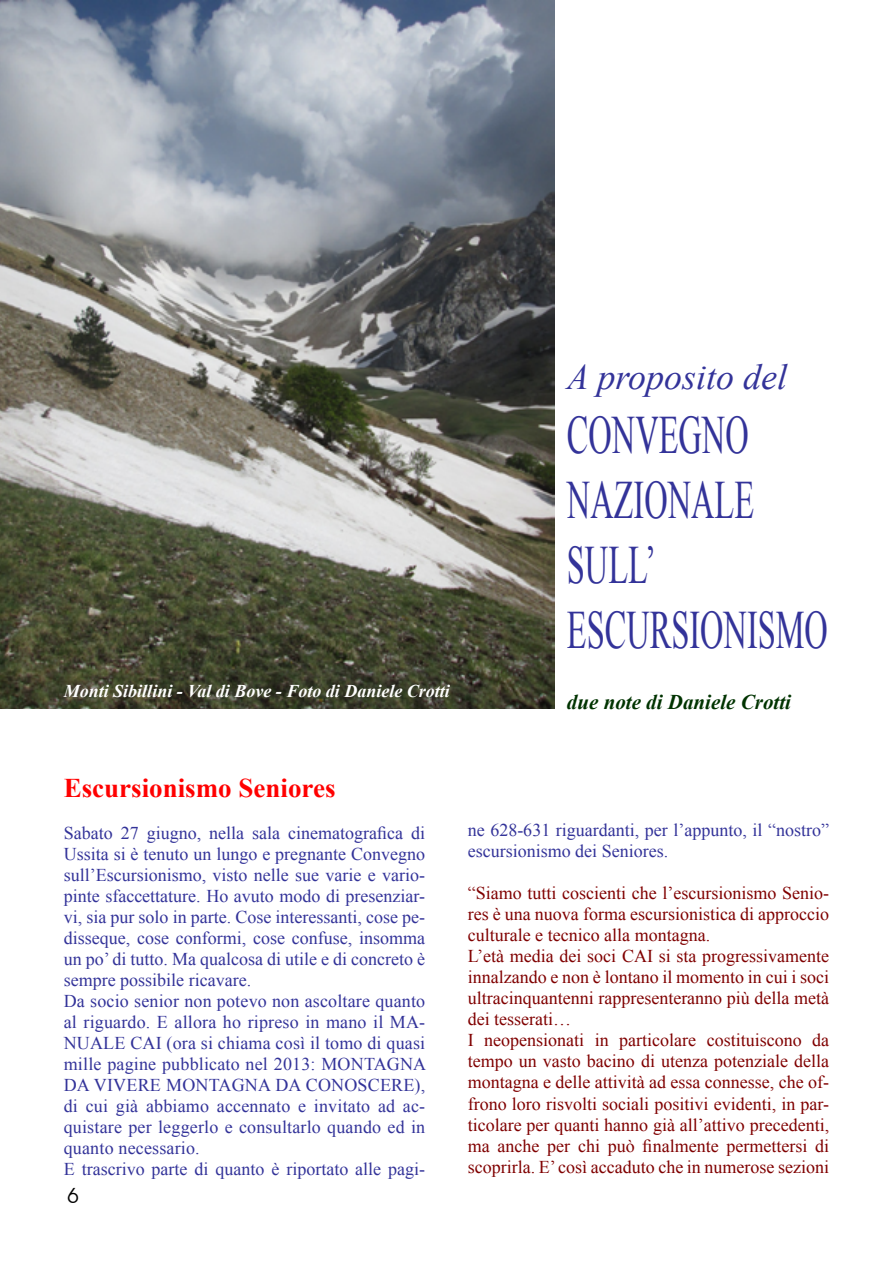
<style>
.page{position:relative;width:893px;height:1263px;background:#fff}
.page>*{position:absolute;margin:0;border:0;box-sizing:border-box;transform-origin:0 0}
.t1{font:54px/64.8px "Times New Roman";color:#339;scale:.6 1}
.t2{font:italic 36px "Times New Roman";color:#339}
.t3{font:700 27px "Times New Roman";color:#f00}
.t4{font:italic 700 21px "Times New Roman";color:#030}
.t5{font:21px "Avant Garde IT Cby BT";color:#000}
.t6{font:18px/21px "Times New Roman";color:#339}
.t7{font:18px/21px "Times New Roman";color:#800000}
.t8{font:italic 700 18px "Times New Roman";color:#fff}
</style>
<div class="page">
<img style="left:0;top:0;width:554px;height:709px">
<p class="t8" style="left:64px;top:679px;width:388px">Monti Sibillini - Val di Bove - Foto di Daniele Crotti</p>
<h2 class="t2" style="left:567px;top:352px;width:222px">A proposito del</h2>
<h1 class="t1" style="left:567px;top:402px;width:437px">CONVEGNO<br>NAZIONALE<br>SULL’<br>ESCURSIONISMO</h1>
<p class="t4" style="left:567px;top:687px;width:226px">due note di Daniele Crotti</p>
<h3 class="t3" style="left:64px;top:769px;width:273px">Escursionismo Seniores</h3>
<p class="t6" style="left:64px;top:822px;width:364px">Sabato 27 giugno, nella sala cinematografica di Ussita si è tenuto un lungo e pregnante Convegno sull’Escursionismo, visto nelle sue varie e vario&shy;pinte sfaccettature. Ho avuto modo di presenziar&shy;vi, sia pur solo in parte. Cose interessanti, cose pe&shy;disseque, cose conformi, cose confuse, insomma un po’ di tutto. Ma qualcosa di utile e di concreto è sempre possibile ricavare.<br>Da socio senior non potevo non ascoltare quanto al riguardo. E allora ho ripreso in mano il MA-NUALE CAI (ora si chiama così il tomo di quasi mille pagine pubblicato nel 2013: MONTAGNA DA VIVERE MONTAGNA DA CONOSCERE), di cui già abbiamo accennato e invitato ad ac&shy;quistare per leggerlo e consultarlo quando ed in quanto necessario.<br>E trascrivo parte di quanto è riportato alle pagi-</p>
<p class="t5" style="left:67px;top:1183px;width:13px">6</p>
<p class="t6" style="left:468px;top:819px;width:363px">ne 628-631 riguardanti, per l’appunto, il “nostro” escursionismo dei Seniores.</p>
<p class="t7" style="left:468px;top:882px;width:363px">“Siamo tutti coscienti che l’escursionismo Senio&shy;res è una nuova forma escursionistica di approccio culturale e tecnico alla montagna.<br>L’età media dei soci CAI si sta progressivamente innalzando e non è lontano il momento in cui i soci ultracinquantenni rappresenteranno più della metà dei tesserati…<br>I neopensionati in particolare costituiscono da tempo un vasto bacino di utenza potenziale della montagna e delle attività ad essa connesse, che of&shy;frono loro risvolti sociali positivi evidenti, in par&shy;ticolare per quanti hanno già all’attivo precedenti, ma anche per chi può finalmente permettersi di scoprirla. E’ così accaduto che in numerose sezioni</p>
</div>
